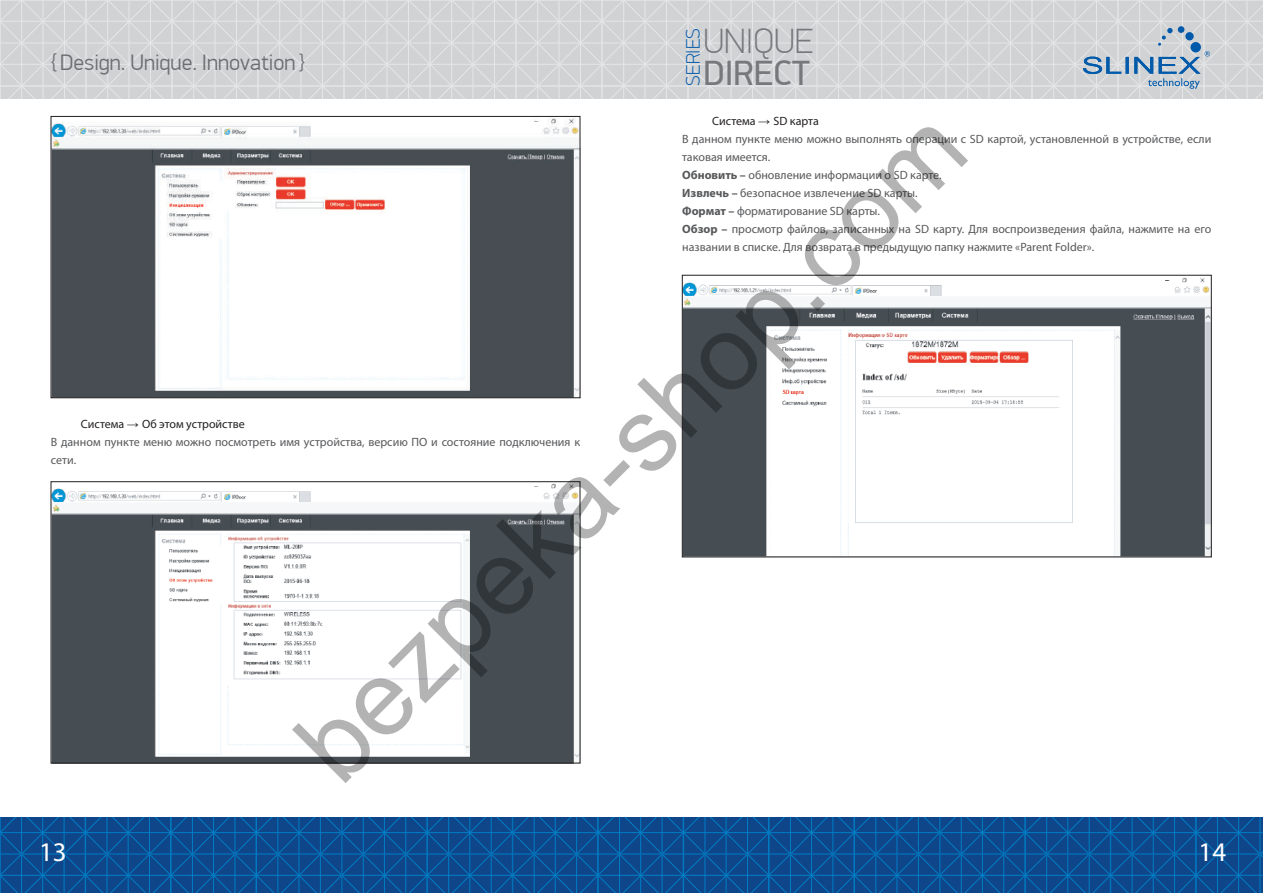
<style>
.page{position:relative;width:1263px;height:893px;background:#fff}
.page>*{position:absolute;margin:0;border:0;box-sizing:border-box;transform-origin:0 0}
.t1{font:105.75px "Arial";color:rgb(0 0 0/.3)}
.t2{font:100 35.25px "PF Din Display Pro";color:#76787b}
.t3{font:35.25px "PF Din Display Pro";color:#76787b}
.t4{font:27px "Myriad Pro";color:#fff}
.t5{font:300 22.5px "PF Din Display Pro";color:#6c6d70}
.t6{font:100 19.65px "PF Din Display Pro";color:#015aaa}
.t7{font:12px/18px "Myriad Pro";color:#57585a}
.s1{color:#231f20}
.s2{font-family:"Arial";color:#231f20}
.s3{font-weight:700}
</style>
<div class="page">
<svg style="left:0;top:818px;width:1263px;height:75px;background:#0c4d91"></svg>
<svg style="left:0;top:0;width:1263px;height:98px;background:#d4d5d7"></svg>
<div style="left:1178px;top:26px;width:6px;height:7px;background:#015aaa;border-radius:50%"></div>
<svg style="left:1083px;top:28px;width:127px;height:61px;background:#b6c3d0"></svg>
<img style="left:53px;top:118px;width:525px;height:278px">
<div style="left:51px;top:116px;width:529px;height:282px;border:1px solid #231f20"></div>
<img style="left:53px;top:483px;width:525px;height:278px">
<div style="left:51px;top:481px;width:529px;height:282px;border:1px solid #231f20"></div>
<img style="left:684px;top:277px;width:525px;height:278px">
<div style="left:682px;top:275px;width:529px;height:282px;border:1px solid #231f20"></div>
<h3 class="t5" style="left:51px;top:49px;width:255px">{ Design. Unique. Innovation }</h3>
<h3 class="t6" style="left:682px;top:86px;width:59px;rotate:-90deg">SERIES</h3>
<h2 class="t2" style="left:703px;top:21px;width:112px">UNIQUE</h2>
<h2 class="t3" style="left:703px;top:52px;width:108px">DIRECT</h2>
<p class="t7" style="left:682px;top:112px;width:531px;text-indent:30px"><span class="s1">Система</span> <span class="s2">→</span> <span class="s1">SD карта<br></span>В данном пункте меню можно выполнять операции с SD картой, установленной в устройстве, если таковая имеется.<br><span class="s3">Обновить –</span> обновление информации о SD карте.<br><span class="s3">Извлечь –</span> безопасное извлечение SD карты.<br><span class="s3">Формат –</span> форматирование SD карты.<br><span class="s3">Обзор –</span> просмотр файлов, записанных на SD карту. Для воспроизведения файла, нажмите на его названии в списке. Для возврата в предыдущую папку нажмите «Parent Folder».</p>
<h1 class="t1" style="left:265px;top:713px;width:895px;rotate:-45deg">bezpeka-shop.com</h1>
<p class="t7" style="left:51px;top:415px;width:531px;text-indent:30px"><span class="s1">Система</span> <span class="s2">→</span> <span class="s1">Об этом устройстве<br></span>В данном пункте меню можно посмотреть имя устройства, версию ПО и состояние подключения к сети.</p>
<h3 class="t4" style="left:39px;top:835px;width:29px">13</h3>
<h3 class="t4" style="left:1198px;top:835px;width:29px">14</h3>
</div>
